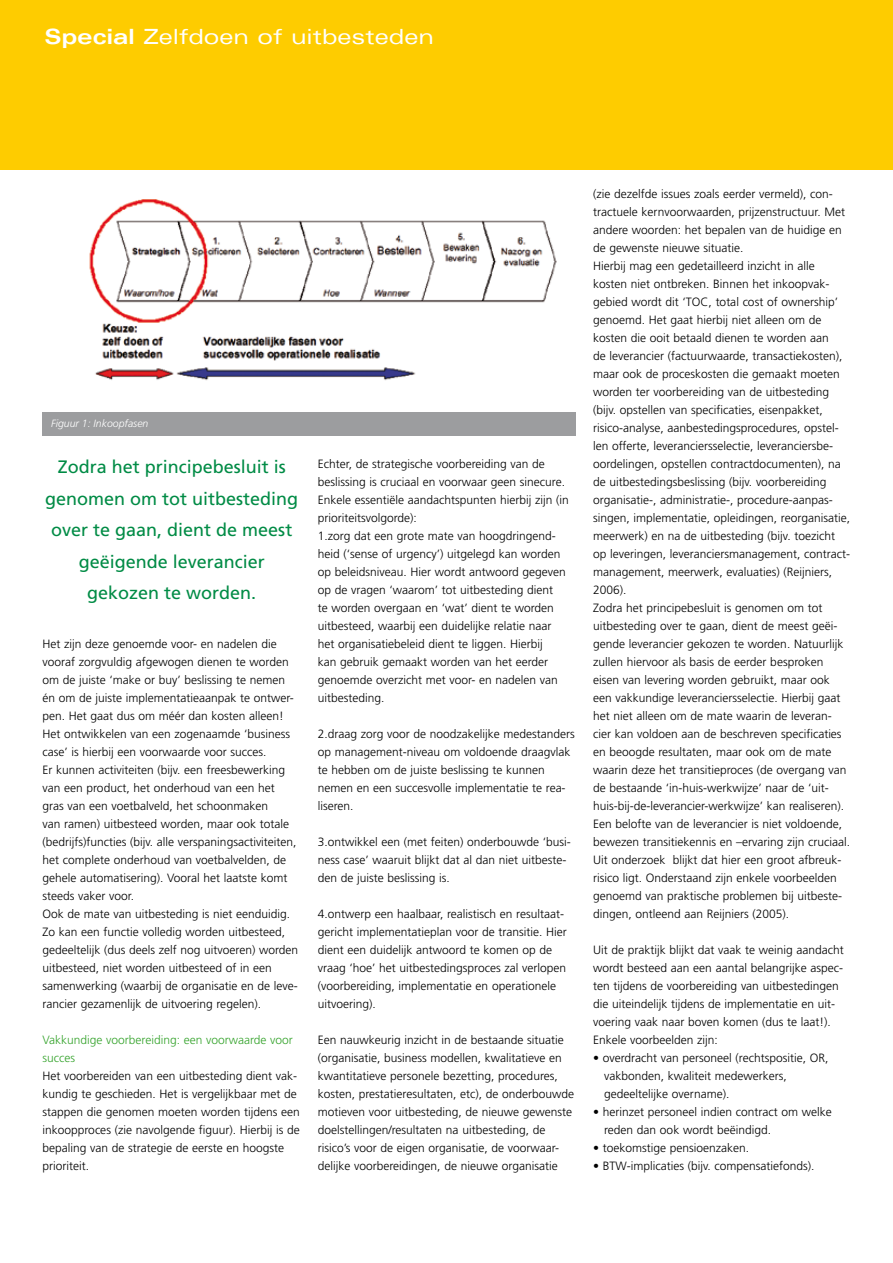
<style>
.page{position:relative;width:893px;height:1263px;background:#fff}
.page>*{position:absolute;margin:0;border:0;box-sizing:border-box;transform-origin:0 0}
.t1{font:expanded 21px "Univers";color:#fff}
.t2{font:18px/31.5px "Frutiger";color:#008b45;text-align:center}
.t3{font:300 12px/18px "Frutiger";color:#000}
.t4{font:300 12px/18px "Frutiger";color:#35a32c}
.t5{font:italic 300 10.5px "Frutiger";color:#fff}
.s1{font-weight:700}
</style>
<div class="page">
<img style="left:89px;top:199px;width:468px;height:182px">
<div style="left:1px;top:0;width:892px;height:170px;background:#fecc00"></div>
<div style="left:43px;top:412px;width:533px;height:24px;background:#9c9d9f"></div>
<h1 class="t1" style="left:45px;top:24px;width:391px"><span class="s1">Special</span> Zelfdoen of uitbesteden</h1>
<p class="t5" style="left:51px;top:418px;width:99px">Figuur 1: Inkoopfasen</p>
<h2 class="t2" style="left:45px;top:451px;width:255px">Zodra het principebesluit is genomen om tot uitbesteding over te gaan, dient de meest geëigende leverancier gekozen te worden.</h2>
<p class="t3" style="left:43px;top:635px;width:257px">Het zijn deze genoemde voor- en nadelen die vooraf zorgvuldig afgewogen dienen te worden om de juiste ‘make or buy’ beslissing te nemen én om de juiste implementatieaanpak te ontwer&shy;pen. Het gaat dus om méér dan kosten alleen!<br>Het ontwikkelen van een zogenaamde ‘business case’ is hierbij een voorwaarde voor succes.<br>Er kunnen activiteiten (bijv. een freesbewerking van een product, het onderhoud van een het gras van een voetbalveld, het schoonmaken<br>van ramen) uitbesteed worden, maar ook totale (bedrijfs)functies (bijv. alle verspaningsactiviteiten, het complete onderhoud van voetbalvelden, de gehele automatisering). Vooral het laatste komt steeds vaker voor.<br>Ook de mate van uitbesteding is niet eenduidig.<br>Zo kan een functie volledig worden uitbesteed, gedeeltelijk (dus deels zelf nog uitvoeren) worden uitbesteed, niet worden uitbesteed of in een samenwerking (waarbij de organisatie en de leve&shy;rancier gezamenlijk de uitvoering regelen).</p>
<p class="t4" style="left:43px;top:1031px;width:252px">Vakkundige voorbereiding: een voorwaarde voor succes</p>
<p class="t3" style="left:43px;top:1067px;width:259px">Het voorbereiden van een uitbesteding dient vak&shy;kundig te geschieden. Het is vergelijkbaar met de stappen die genomen moeten worden tijdens een inkoopproces (zie navolgende figuur). Hierbij is de bepaling van de strategie de eerste en hoogste prioriteit.</p>
<p class="t3" style="left:318px;top:455px;width:253px">Echter, de strategische voorbereiding van de beslissing is cruciaal en voorwaar geen sinecure.<br>Enkele essentiële aandachtspunten hierbij zijn (in prioriteitsvolgorde):<br>1.zorg dat een grote mate van hoogdringend&shy;heid (‘sense of urgency’) uitgelegd kan worden op beleidsniveau. Hier wordt antwoord gegeven op de vragen ‘waarom’ tot uitbesteding dient<br>te worden overgaan en ‘wat’ dient te worden uitbesteed, waarbij een duidelijke relatie naar het organisatiebeleid dient te liggen. Hierbij<br>kan gebruik gemaakt worden van het eerder genoemde overzicht met voor- en nadelen van uitbesteding.</p>
<p class="t3" style="left:318px;top:725px;width:259px">2.draag zorg voor de noodzakelijke medestanders op management-niveau om voldoende draagvlak te hebben om de juiste beslissing te kunnen nemen en een succesvolle implementatie te rea&shy;liseren.</p>
<p class="t3" style="left:318px;top:833px;width:255px">3.ontwikkel een (met feiten) onderbouwde ‘busi&shy;ness case’ waaruit blijkt dat al dan niet uitbeste&shy;den de juiste beslissing is.</p>
<p class="t3" style="left:318px;top:905px;width:251px">4.ontwerp een haalbaar, realistisch en resultaat&shy;gericht implementatieplan voor de transitie. Hier dient een duidelijk antwoord te komen op de vraag ‘hoe’ het uitbestedingsproces zal verlopen (voorbereiding, implementatie en operationele uitvoering).</p>
<p class="t3" style="left:318px;top:1031px;width:258px">Een nauwkeurig inzicht in de bestaande situatie (organisatie, business modellen, kwalitatieve en kwantitatieve personele bezetting, procedures, kosten, prestatieresultaten, etc), de onderbouwde motieven voor uitbesteding, de nieuwe gewenste doelstellingen/resultaten na uitbesteding, de risico’s voor de eigen organisatie, de voorwaar&shy;delijke voorbereidingen, de nieuwe organisatie</p>
<p class="t3" style="left:593px;top:185px;width:259px">(zie dezelfde issues zoals eerder vermeld), con&shy;tractuele kernvoorwaarden, prijzenstructuur. Met andere woorden: het bepalen van de huidige en de gewenste nieuwe situatie.<br>Hierbij mag een gedetailleerd inzicht in alle kosten niet ontbreken. Binnen het inkoopvak&shy;gebied wordt dit ‘TOC, total cost of ownership’ genoemd. Het gaat hierbij niet alleen om de kosten die ooit betaald dienen te worden aan<br>de leverancier (factuurwaarde, transactiekosten), maar ook de proceskosten die gemaakt moeten worden ter voorbereiding van de uitbesteding (bijv. opstellen van specificaties, eisenpakket, risico-analyse, aanbestedingsprocedures, opstel&shy;len offerte, leveranciersselectie, leveranciersbe&shy;oordelingen, opstellen contractdocumenten), na de uitbestedingsbeslissing (bijv. voorbereiding organisatie-, administratie-, procedure-aanpas&shy;singen, implementatie, opleidingen, reorganisatie, meerwerk) en na de uitbesteding (bijv. toezicht op leveringen, leveranciersmanagement, contract&shy;management, meerwerk, evaluaties) (Reijniers, 2006).<br>Zodra het principebesluit is genomen om tot uitbesteding over te gaan, dient de meest geëi&shy;gende leverancier gekozen te worden. Natuurlijk zullen hiervoor als basis de eerder besproken eisen van levering worden gebruikt, maar ook een vakkundige leveranciersselectie. Hierbij gaat het niet alleen om de mate waarin de leveran&shy;cier kan voldoen aan de beschreven specificaties en beoogde resultaten, maar ook om de mate waarin deze het transitieproces (de overgang van de bestaande ‘in-huis-werkwijze’ naar de ‘uit&shy;huis-bij-de-leverancier-werkwijze’ kan realiseren).<br>Een belofte van de leverancier is niet voldoende, bewezen transitiekennis en –ervaring zijn cruciaal.<br>Uit onderzoek blijkt dat hier een groot afbreuk&shy;risico ligt. Onderstaand zijn enkele voorbeelden genoemd van praktische problemen bij uitbeste&shy;dingen, ontleend aan Reijniers (2005).</p>
<p class="t3" style="left:593px;top:941px;width:252px">Uit de praktijk blijkt dat vaak te weinig aandacht wordt besteed aan een aantal belangrijke aspec&shy;ten tijdens de voorbereiding van uitbestedingen die uiteindelijk tijdens de implementatie en uit&shy;voering vaak naar boven komen (dus te laat!).<br>Enkele voorbeelden zijn:</p>
<p class="t3" style="left:604px;top:1049px;width:226px;text-indent:-11px">• overdracht van personeel (rechtspositie, OR, vakbonden, kwaliteit medewerkers, gedeeltelijke overname).</p>
<p class="t3" style="left:604px;top:1103px;width:229px;text-indent:-11px">• herinzet personeel indien contract om welke reden dan ook wordt beëindigd.</p>
<p class="t3" style="left:593px;top:1139px;width:158px">• toekomstige pensioenzaken.</p>
<p class="t3" style="left:593px;top:1157px;width:223px">• BTW-implicaties (bijv. compensatiefonds).</p>
</div>
